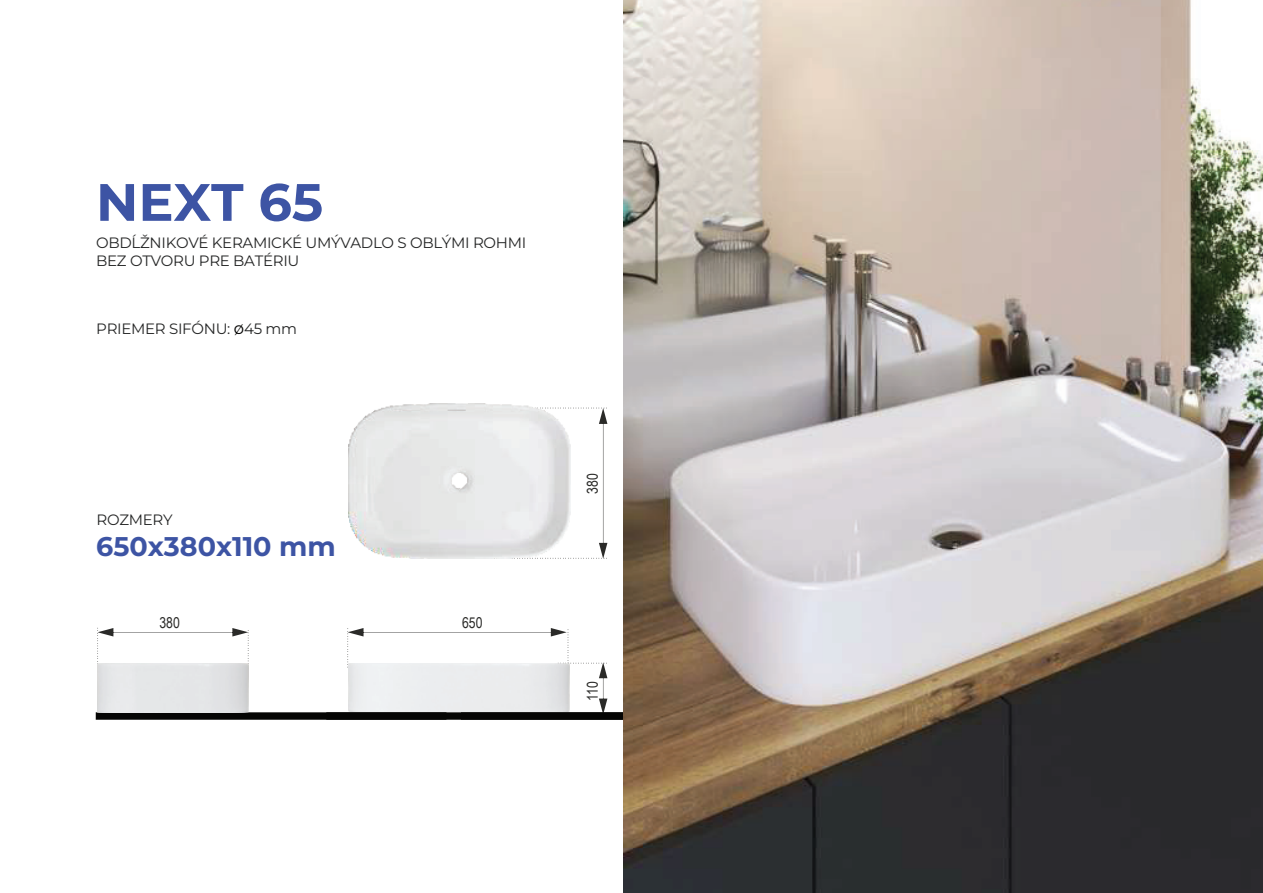
<style>
.page{position:relative;width:1263px;height:893px;background:#fff}
.page>*{position:absolute;margin:0;border:0;box-sizing:border-box;transform-origin:0 0}
.t1{font:100 52.5px "Montserrat";color:#3d54a4}
.t2{font:100 27px "Montserrat";color:#3d54a4}
.t3{font:100 15px/18px "Montserrat";letter-spacing:-.02em;color:#262727}
.t4{font:15px "Arial Narrow";color:#2a2a28}
.s1{font-size:16.5px;color:#050504}
</style>
<div class="page">
<svg style="left:97px;top:628px;width:152px;height:49px"></svg>
<svg style="left:571px;top:408px;width:36px;height:151px"></svg>
<svg style="left:347px;top:628px;width:260px;height:84px"></svg>
<svg style="left:96px;top:712px;width:527px;height:8px;background:#151514"></svg>
<img style="left:348px;top:403px;width:223px;height:156px">
<img style="left:348px;top:663px;width:222px;height:48px">
<img style="left:98px;top:663px;width:150px;height:49px">
<img style="left:623px;top:0;width:640px;height:893px">
<h1 class="t1" style="left:96px;top:167px;width:229px">NEXT 65</h1>
<p class="t3" style="left:96px;top:233px;width:432px">OBDĹŽNIKOVÉ KERAMICKÉ UMÝVADLO S OBLÝMI ROHMI<br>BEZ OTVORU PRE BATÉRIU</p>
<p class="t3" style="left:96px;top:319px;width:202px">PRIEMER SIFÓNU: <span class="s1">ø</span>45 mm</p>
<p class="t3" style="left:97px;top:510px;width:78px">ROZMERY</p>
<h2 class="t2" style="left:96px;top:528px;width:241px">650x380x110 mm</h2>
<p class="t4" style="left:159px;top:612px;width:22px">380</p>
<p class="t4" style="left:462px;top:612px;width:22px">650</p>
<p class="t4" style="left:581px;top:493px;width:22px;rotate:-90deg">380</p>
<p class="t4" style="left:582px;top:701px;width:21px;rotate:-90deg">110</p>
</div>
